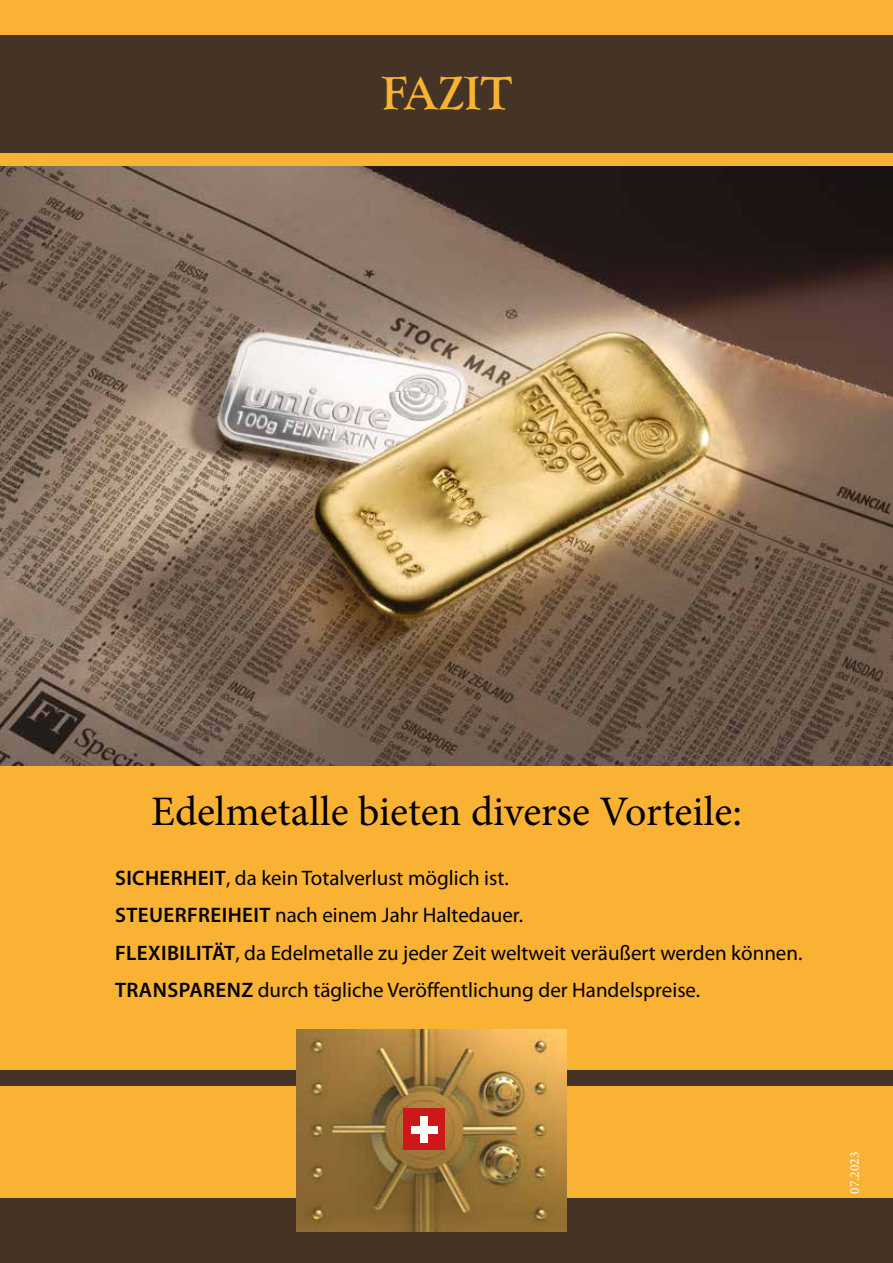
<style>
.page{position:relative;width:893px;height:1263px;background:#fff}
.page>*{position:absolute;margin:0;border:0;box-sizing:border-box;transform-origin:0 0}
.t1{font:700 48.3px "Goudy Old Style T";color:#f9b234}
.t2{font:42px "Minion Pro";color:#000}
.t3{font:21px/37.5px "Myriad Pro";color:#000}
.t4{font:13.5px "Minion Pro";color:#fff}
.s1{font-weight:600}
</style>
<div class="page">
<div style="left:0;top:136px;width:893px;height:45px;background:#f9b234"></div>
<div style="left:0;top:760px;width:893px;height:444px;background:#f9b234"></div>
<div style="left:0;top:0;width:893px;height:152px;background:#453425"></div>
<img style="left:0;top:167px;width:893px;height:599px">
<div style="left:0;top:1198px;width:893px;height:65px;background:#453425"></div>
<div style="left:0;top:1071px;width:893px;height:15px;background:#453425"></div>
<div style="left:0;top:0;width:893px;height:34px;background:#f9b234"></div>
<img style="left:296px;top:1029px;width:270px;height:202px">
<div style="left:404px;top:1108px;width:41px;height:42px;background:#cd1719"></div>
<div style="left:411px;top:1125px;width:26px;height:8px;background:#fff"></div>
<div style="left:420px;top:1116px;width:8px;height:26px;background:#fff"></div>
<h1 class="t1" style="left:381px;top:66px;width:132px">FAZIT</h1>
<h2 class="t2" style="left:151px;top:783px;width:592px">Edelmetalle bieten diverse Vorteile:</h2>
<p class="t3" style="left:115px;top:858px;width:689px"><span class="s1">SICHERHEIT</span>, da kein Totalverlust möglich ist.<br><span class="s1">STEUERFREIHEIT</span> nach einem Jahr Haltedauer.<br><span class="s1">FLEXIBILITÄT</span>, da Edelmetalle zu jeder Zeit weltweit veräußert werden können.<br><span class="s1">TRANSPARENZ</span> durch tägliche Veröffentlichung der Handelspreise.</p>
<p class="t4" style="left:845px;top:1194px;width:43px;rotate:-90deg">07.2023</p>
</div>
